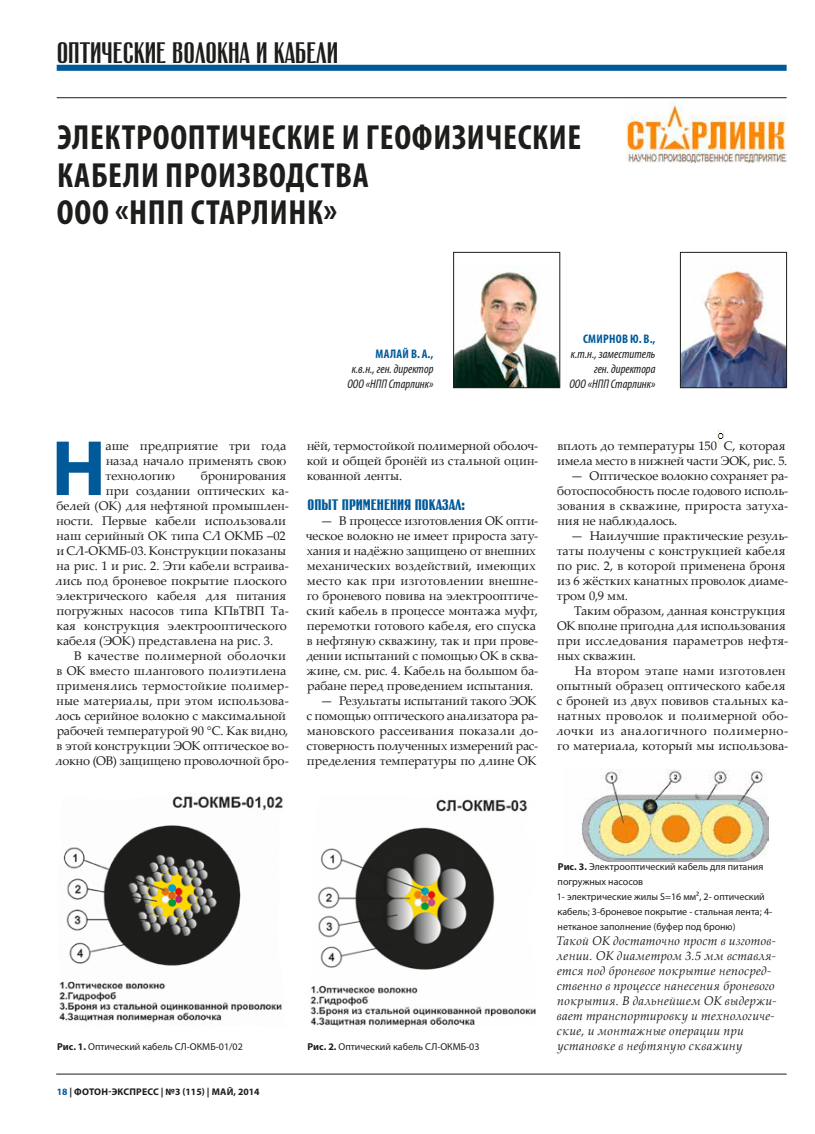
<style>
.page{position:relative;width:815px;height:1134px;background:#fff}
.page>*{position:absolute;margin:0;border:0;box-sizing:border-box;transform-origin:0 0}
.t1{font:700 79.25px "Myriad Pro";color:#005a9a}
.t2{font:700 condensed 35px/37.5px "Myriad Pro";letter-spacing:.02em;color:#1d1d1b}
.t3{font:29.12px "Rubrica C";color:#1d1d1b}
.t4{font:700 15px "Rubrica C";color:#005a9a}
.t5{font:12.5px/15px "Palatino Linotype";color:#1d1d1b}
.t6{font:italic 12.5px/15px "Palatino Linotype";letter-spacing:.015em;color:#1d1d1b}
.t7{font:italic condensed 12.5px/15px "Myriad Pro";color:#1d1d1b;text-align:right}
.t8{font:12.5px "Palatino Linotype";letter-spacing:.025em;color:#1d1d1b}
.t9{font:700 condensed 12.5px "Myriad Pro";letter-spacing:.02em;color:#005a9a}
.t10{font:10px/15px "Myriad Pro";color:#1d1d1b}
.t11{font:700 9.75px "Myriad Pro";letter-spacing:.01em;color:#1d1d1b}
.s1{font-weight:700}
.s2{color:#005a9a}
</style>
<div class="page">
<hr style="left:56px;top:1074px;width:731px;height:1px;background:#1d1d1b">
<div style="left:57px;top:65px;width:730px;height:6px;background:#005a9a"></div>
<hr style="left:57px;top:97px;width:730px;height:1px;background:#1d1d1b">
<img style="left:717px;top:429px;width:7px;height:16px">
<img style="left:581px;top:770px;width:187px;height:91px">
<img style="left:59px;top:796px;width:224px;height:227px">
<img style="left:310px;top:799px;width:225px;height:228px">
<img style="left:682px;top:271px;width:103px;height:115px">
<div style="left:680px;top:252px;width:107px;height:136px;border:1px solid #1d1d1b"></div>
<img style="left:456px;top:266px;width:102px;height:120px">
<div style="left:454px;top:252px;width:106px;height:136px;border:1px solid #1d1d1b"></div>
<img style="left:627px;top:102px;width:160px;height:60px">
<h3 class="t3" style="left:57px;top:38px;width:283px">ОПТИЧЕСКИЕ ВОЛОКНА И КАБЕЛИ</h3>
<h2 class="t2" style="left:57px;top:118px;width:526px">ЭЛЕКТРООПТИЧЕСКИЕ И ГЕОФИЗИЧЕСКИЕ<br>КАБЕЛИ ПРОИЗВОДСТВА<br>ООО «НПП СТАРЛИНК»</h2>
<p class="t9" style="left:376px;top:346px;width:59px">МАЛАЙ В. А.,</p>
<p class="t7" style="left:347px;top:361px;width:88px;text-align:center">к.в.н., ген. директор<br>ООО «НПП Старлинк»</p>
<p class="t9" style="left:583px;top:331px;width:74px">СМИРНОВ Ю. В.,</p>
<p class="t7" style="left:569px;top:346px;width:88px">к.т.н., заместитель ген. директора<br>ООО «НПП Старлинк»</p>
<h1 class="t1" style="left:51px;top:417px;width:56px">Н</h1>
<p class="t5" style="left:105px;top:438px;width:183px;text-align:justify">аше предприятие три года назад начало применять свою технологию</p>
<p class="t5" style="left:201px;top:468px;width:87px">бронирования</p>
<p class="t5" style="left:106px;top:483px;width:185px">при создании оптических ка-</p>
<p class="t5" style="left:57px;top:498px;width:234px">белей (ОК) для нефтяной промышлен-</p>
<p class="t5" style="left:57px;top:513px;width:231px">ности. Первые кабели использовали</p>
<p class="t5" style="left:57px;top:528px;width:231px">наш серийный ОК типа СЛ ОКМБ –02</p>
<p class="t5" style="left:56px;top:543px;width:231px">и СЛ-ОКМБ-03. Конструкции показаны</p>
<p class="t5" style="left:57px;top:558px;width:234px">на рис. 1 и рис. 2. Эти кабели встраива-</p>
<p class="t5" style="left:56px;top:573px;width:233px">лись под броневое покрытие плоского</p>
<p class="t5" style="left:56px;top:588px;width:231px">электрического кабеля для питания</p>
<p class="t5" style="left:56px;top:603px;width:234px">погружных насосов типа КПвТВП Та-</p>
<p class="t5" style="left:56px;top:618px;width:232px">кая конструкция электрооптического</p>
<p class="t5" style="left:56px;top:633px;width:218px">кабеля (ЭОК) представлена на рис. 3.</p>
<p class="t8" style="left:74px;top:647px;width:213px">В качестве полимерной оболочки</p>
<p class="t5" style="left:57px;top:663px;width:231px">в ОК вместо шлангового полиэтилена</p>
<p class="t5" style="left:56px;top:678px;width:234px">применялись термостойкие полимер-</p>
<p class="t5" style="left:57px;top:693px;width:234px">ные материалы, при этом использова-</p>
<p class="t5" style="left:56px;top:708px;width:232px">лось серийное волокно с максимальной</p>
<p class="t5" style="left:57px;top:723px;width:233px">рабочей температурой 90 °C. Как видно,</p>
<p class="t5" style="left:57px;top:738px;width:234px">в этой конструкции ЭОК оптическое во-</p>
<p class="t5" style="left:56px;top:753px;width:235px">локно (ОВ) защищено проволочной бро-</p>
<p class="t5" style="left:307px;top:438px;width:233px;text-align:justify">нёй, термостойкой полимерной оболоч&shy;кой и общей бронёй из стальной оцин&shy;кованной ленты.</p>
<p class="t4" style="left:307px;top:497px;width:159px">ОПЫТ ПРИМЕНЕНИЯ ПОКАЗАЛ:</p>
<p class="t5" style="left:306px;top:513px;width:234px;text-indent:14px">— В процессе изготовления ОК опти&shy;ческое волокно не имеет прироста зату&shy;хания и надёжно защищено от внешних механических воздействий, имеющих место как при изготовлении внешне&shy;го броневого повива на электрооптиче&shy;ский кабель в процессе монтажа муфт, перемотки готового кабеля, его спуска в нефтяную скважину, так и при прове&shy;дении испытаний с помощью ОК в сква&shy;жине, см. рис. 4. Кабель на большом ба&shy;рабане перед проведением испытания.</p>
<p class="t5" style="left:306px;top:693px;width:234px;text-indent:14px">— Результаты испытаний такого ЭОК с помощью оптического анализатора ра&shy;мановского рассеивания показали до&shy;стоверность полученных измерений рас&shy;пределения температуры по длине ОК</p>
<p class="t5" style="left:557px;top:438px;width:232px">вплоть до температуры 150 С, которая имела место в нижней части ЭОК, рис. 5.</p>
<p class="t5" style="left:557px;top:468px;width:233px;text-align:justify;text-indent:14px">— Оптическое волокно сохраняет ра&shy;ботоспособность после годового исполь&shy;зования в скважине, прироста затуха&shy;ния не наблюдалось.</p>
<p class="t5" style="left:557px;top:528px;width:233px;text-indent:14px">— Наилучшие практические резуль&shy;таты получены с конструкцией кабеля по рис. 2, в которой применена броня из 6 жёстких канатных проволок диаме&shy;тром 0,9 мм.</p>
<p class="t5" style="left:557px;top:603px;width:233px;text-indent:17px">Таким образом, данная конструкция<br>ОК вполне пригодна для использования при исследования параметров нефтя&shy;ных скважин.</p>
<p class="t5" style="left:556px;top:663px;width:234px;text-indent:19px">На втором этапе нами изготовлен опытный образец оптического кабеля с броней из двух повивов стальных ка&shy;натных проволок и полимерной обо&shy;лочки из аналогичного полимерно&shy;го материала, который мы использова-</p>
<p class="t10" style="left:557px;top:859px;width:217px"><span class="s1">Рис. 3.</span> Электрооптический кабель для питания погружных насосов<br>1- электрические жилы S=16 мм², 2- оптический кабель; 3-броневое покрытие - стальная лента; 4- нетканое заполнение (буфер под броню)</p>
<p class="t6" style="left:556px;top:933px;width:222px">Такой ОК достаточно прост в изготов&shy;лении. ОК диаметром 3.5 мм вставля&shy;ется под броневое покрытие непосред&shy;ственно в процессе нанесения броневого покрытия. В дальнейшем ОК выдержи&shy;вает транспортировку и технологиче&shy;ские, и монтажные операции при</p>
<p class="t10" style="left:57px;top:1039px;width:187px"><span class="s1">Рис. 1.</span> Оптический кабель СЛ-ОКМБ-01/02</p>
<p class="t10" style="left:308px;top:1039px;width:173px"><span class="s1">Рис. 2.</span> Оптический кабель СЛ-ОКМБ-03</p>
<p class="t6" style="left:558px;top:1038px;width:186px">установке в нефтяную скважину</p>
<p class="t11" style="left:57px;top:1085px;width:204px"><span class="s2">18</span> | ФОТОН-ЭКСПРЕСС | №3 (115) | МАЙ, 2014</p>
</div>
